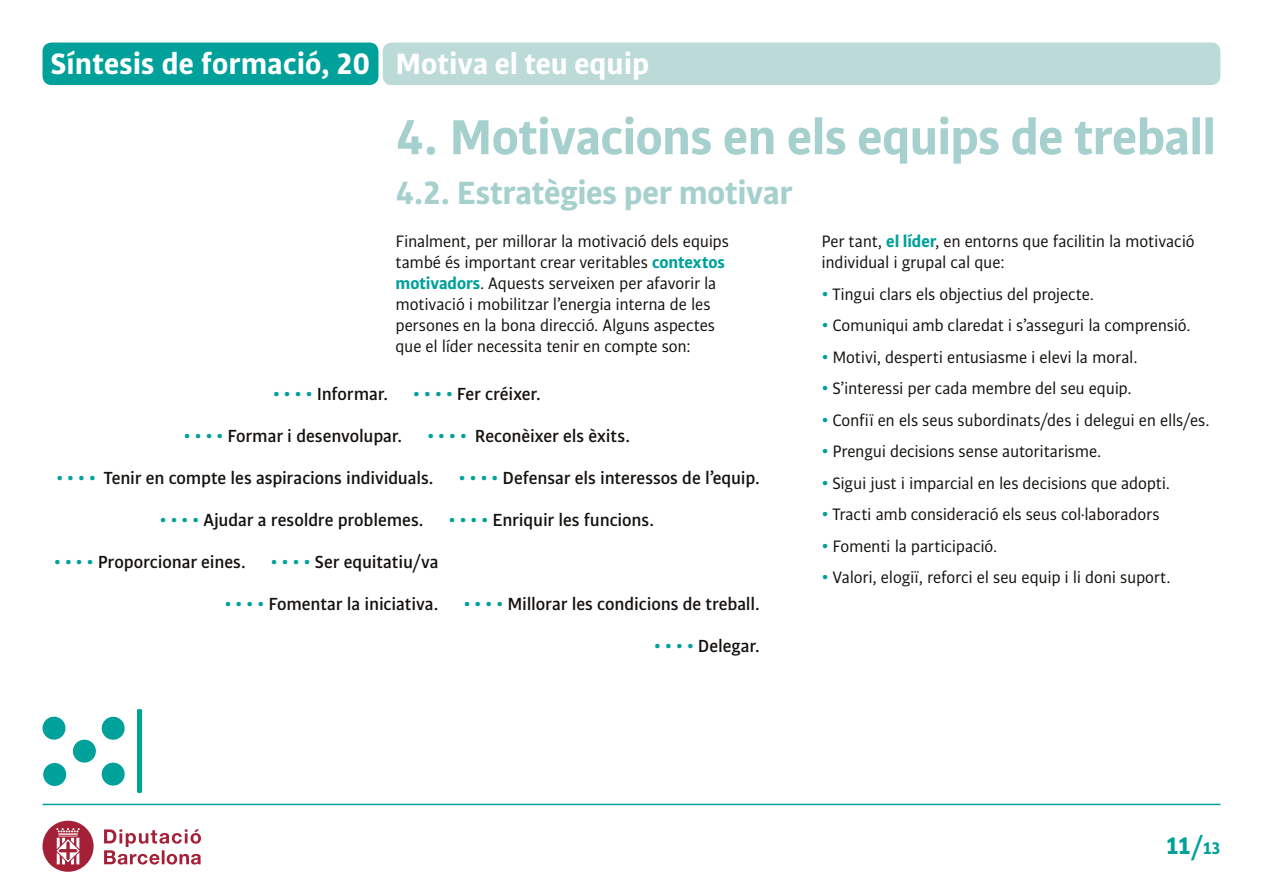
<style>
.page{position:relative;width:1263px;height:893px;background:#fff}
.page>*{position:absolute;margin:0;border:0;box-sizing:border-box;transform-origin:0 0}
.t1{font:700 52.5px "Bulo";letter-spacing:-.015em;color:#a6d0cd}
.t2{font:700 34.5px "Bulo";letter-spacing:-.01em;color:#a6d0cd}
.t3{font:700 31.5px "Bulo";color:#fff}
.t4{font:700 25.5px "Bulo";color:#00a19b}
.t5{font:500 18.75px "Bulo";letter-spacing:-.005em;color:#14110e}
.t6{font:17.7px/21px "Bulo";letter-spacing:-.015em;color:#14110e}
.s1{font-weight:700;color:#00a19b}
.s2{font-weight:700;font-size:17.7px;color:#00a19b}
.s3{font-size:18px}
</style>
<div class="page">
<svg style="left:104px;top:829px;width:97px;height:35px"></svg>
<svg style="left:43px;top:821px;width:51px;height:51px"></svg>
<hr style="left:43px;top:804px;width:1177px;height:1px;background:#00a19b">
<div style="left:43px;top:43px;width:335px;height:42px;background:#00a19b;border-radius:9px"></div>
<div style="left:383px;top:43px;width:837px;height:42px;background:#bbdad8;border-radius:9px"></div>
<div style="left:73px;top:740px;width:23px;height:23px;background:#00a19b;border-radius:50%"></div>
<div style="left:43px;top:763px;width:23px;height:23px;background:#00a19b;border-radius:50%"></div>
<div style="left:43px;top:717px;width:22px;height:23px;background:#00a19b;border-radius:50%"></div>
<div style="left:102px;top:717px;width:23px;height:23px;background:#00a19b;border-radius:50%"></div>
<div style="left:102px;top:763px;width:23px;height:23px;background:#00a19b;border-radius:50%"></div>
<div style="left:137px;top:709px;width:5px;height:84px;background:#00a19b;border-radius:2px"></div>
<h3 class="t3" style="left:51px;top:43px;width:600px">Síntesis de formació, 20 Motiva el teu equip</h3>
<h1 class="t1" style="left:395px;top:103px;width:822px">4. Motivacions en els equips de treball</h1>
<h2 class="t2" style="left:395px;top:170px;width:399px">4.2. Estratègies per motivar</h2>
<p class="t6" style="left:395px;top:231px;width:335px">Finalment, per millorar la motivació dels equips també és important crear veritables <span class="s1">contextos motivadors</span>. Aquests serveixen per afavorir la motivació i mobilitzar l’energia interna de les persones en la bona direcció. Alguns aspectes que el líder necessita tenir en compte son:</p>
<p class="t6" style="left:821px;top:230px;width:375px">Per tant, <span class="s1">el líder</span>, en entorns que facilitin la motivació individual i grupal cal que:</p>
<p class="t6" style="left:821px;top:283px;width:274px"><span class="s1">•</span> Tingui clars els objectius del projecte.</p>
<p class="t6" style="left:821px;top:314px;width:371px"><span class="s1">•</span> Comuniqui amb claredat i s’asseguri la comprensió.</p>
<p class="t6" style="left:821px;top:346px;width:318px"><span class="s1">•</span> Motivi, desperti entusiasme i elevi la moral.</p>
<p class="t6" style="left:821px;top:377px;width:312px"><span class="s1">•</span> S’interessi per cada membre del seu equip.</p>
<p class="t6" style="left:821px;top:409px;width:390px"><span class="s1">•</span> Confiï en els seus subordinats/des i delegui en ells/es.</p>
<p class="t6" style="left:821px;top:441px;width:281px"><span class="s1">•</span> Prengui decisions sense autoritarisme.</p>
<p class="t6" style="left:821px;top:472px;width:350px"><span class="s1">•</span> Sigui just i imparcial en les decisions que adopti.</p>
<p class="t6" style="left:821px;top:504px;width:340px"><span class="s1">•</span> Tracti amb consideració els seus col·laboradors</p>
<p class="t6" style="left:821px;top:535px;width:177px"><span class="s1">•</span> Fomenti la participació.</p>
<p class="t6" style="left:821px;top:567px;width:351px"><span class="s1">•</span> Valori, elogiï, reforci el seu equip i li doni suport.</p>
<p class="t5" style="left:273px;top:382px;width:117px"><span class="s2">• • • •</span> Informar.</p>
<p class="t5" style="left:413px;top:382px;width:129px"><span class="s2">• • • •</span> Fer créixer.</p>
<p class="t5" style="left:183px;top:424px;width:220px"><span class="s2">• • • •</span> Formar i desenvolupar.</p>
<p class="t5" style="left:427px;top:424px;width:204px"><span class="s2">• • • •</span> Reconèixer els èxits.</p>
<p class="t5" style="left:56px;top:466px;width:379px"><span class="s2">• • • •</span> Tenir en compte les aspiracions individuals.</p>
<p class="t5" style="left:458px;top:466px;width:303px"><span class="s2">• • • •</span> Defensar els interessos de l’equip.</p>
<p class="t5" style="left:159px;top:508px;width:266px"><span class="s2">• • • •</span> Ajudar a resoldre problemes.</p>
<p class="t5" style="left:448px;top:508px;width:207px"><span class="s2">• • • •</span> Enriquir les funcions.</p>
<p class="t5" style="left:54px;top:550px;width:194px"><span class="s2">• • • •</span> Proporcionar eines.</p>
<p class="t5" style="left:271px;top:550px;width:170px"><span class="s2">• • • •</span> Ser equitatiu/va</p>
<p class="t5" style="left:224px;top:592px;width:216px"><span class="s2">• • • •</span> Fomentar la iniciativa.</p>
<p class="t5" style="left:463px;top:592px;width:298px"><span class="s2">• • • •</span> Millorar les condicions de treball.</p>
<p class="t5" style="left:654px;top:634px;width:107px"><span class="s2">• • • •</span> Delegar.</p>
<h3 class="t4" style="left:1166px;top:829px;width:55px">11/<span class="s3">13</span></h3>
</div>
